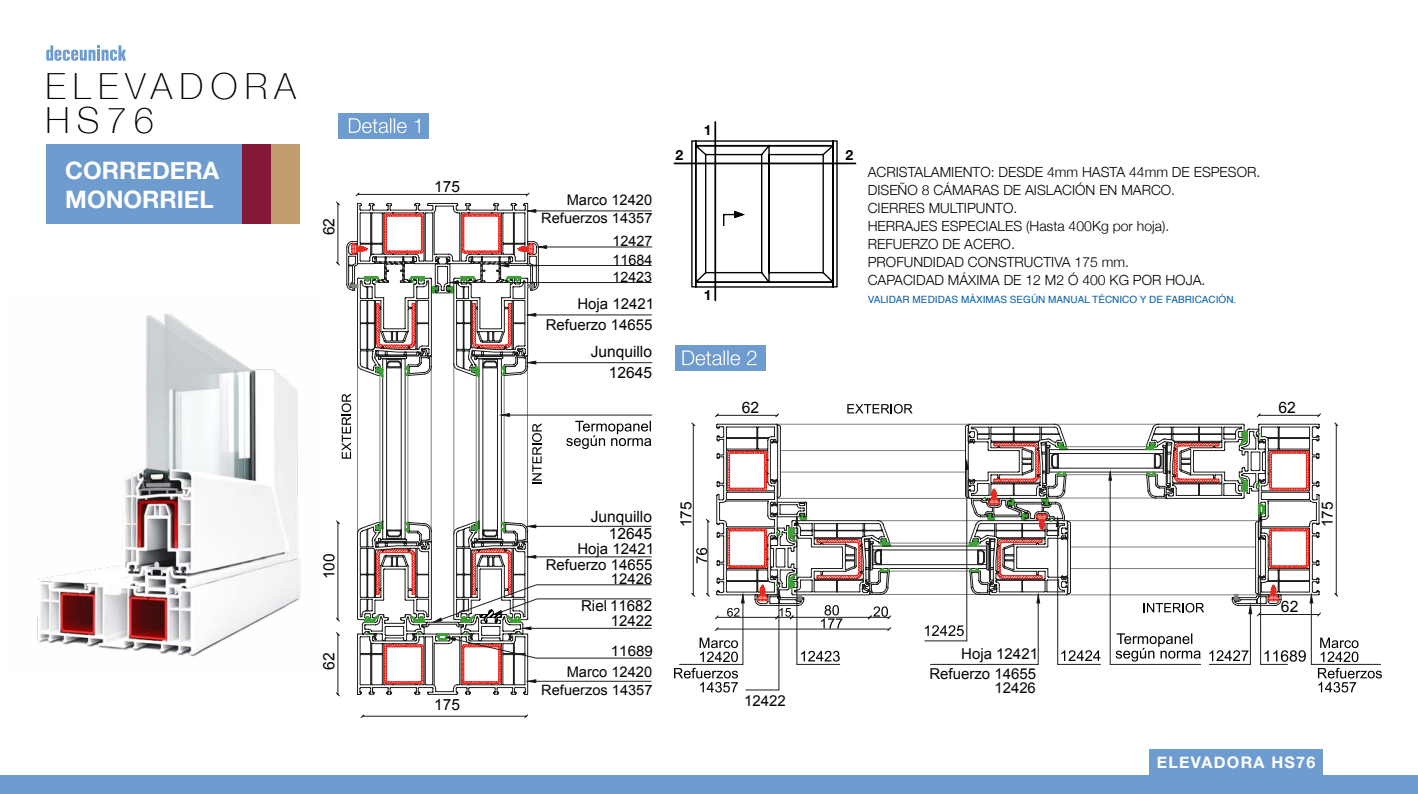
<style>
.page{position:relative;width:1418px;height:794px;background:#fff}
.page>*{position:absolute;margin:0;border:0;box-sizing:border-box;transform-origin:0 0}
.t1{font:100 36px/33.6px "Helvetica Neue";letter-spacing:.2em;color:#000}
.t2{font:700 24px/28.8px "Helvetica Neue";color:#fff}
.t3{font:700 16px "Helvetica Neue";letter-spacing:.08em;color:#fff}
.t4{font:15.6px "Arial";color:#020304}
.t5{font:15.4px "Arial";color:#020304}
.t6{font:15.2px "Arial";color:#020304}
.t7{font:15px/19.4px "Arial";color:#020304;text-align:right}
.t8{font:14.8px "Arial";color:#020304}
.t9{font:14.6px "Arial";color:#020304}
.t10{font:14.4px/18.4px "Arial";color:#020304}
.t11{font:14.4px "Arial";color:#020304;scale:1.05 1}
.t12{font:14.2px "Arial";color:#020304}
.t13{font:300 14px/18px "Helvetica Neue";color:#000}
.t14{font:700 14px "Helvetica Neue";color:#000}
.t15{font:10px "Helvetica";color:#005da9}
</style>
<div class="page">
<div style="left:0;top:776px;width:1417px;height:18px;background:#6e9ccf"></div>
<div style="left:1148px;top:748px;width:174px;height:33px;background:#6e9ccf"></div>
<svg style="left:46px;top:45px;width:80px;height:16px"></svg>
<div style="left:46px;top:144px;width:196px;height:80px;background:#6e9ccf"></div>
<div style="left:242px;top:144px;width:29px;height:80px;background:#841837"></div>
<div style="left:271px;top:144px;width:28px;height:80px;background:#c29e6e"></div>
<div style="left:675px;top:345px;width:90px;height:26px;background:#6e9ccf"></div>
<svg style="left:682px;top:350px;width:74px;height:15px"></svg>
<svg style="left:690px;top:140px;width:148px;height:148px"></svg>
<hr style="left:714px;top:122px;width:2px;height:178px;background:#000">
<hr style="left:674px;top:163px;width:181px;height:1px;background:#000">
<img style="left:37px;top:313px;width:264px;height:344px">
<div style="left:338px;top:113px;width:90px;height:26px;background:#6e9ccf"></div>
<svg style="left:349px;top:118px;width:71px;height:15px"></svg>
<svg style="left:360px;top:714px;width:168px;height:4px"></svg>
<svg style="left:674px;top:404px;width:707px;height:288px"></svg>
<svg style="left:336px;top:192px;width:316px;height:505px"></svg>
<h1 class="t1" style="left:45px;top:68px;width:252px">ELEVADORA<br>HS76</h1>
<h2 class="t2" style="left:65px;top:157px;width:155px">CORREDERA<br>MONORRIEL</h2>
<p class="t4" style="left:319px;top:235px;width:19px;rotate:-90deg">62</p>
<p class="t5" style="left:319px;top:579px;width:27px;rotate:-90deg">100</p>
<p class="t4" style="left:319px;top:670px;width:19px;rotate:-90deg">62</p>
<p class="t5" style="left:434px;top:177px;width:27px">175</p>
<p class="t5" style="left:434px;top:694px;width:27px">175</p>
<p class="t9" style="left:566px;top:191px;width:87px">Marco 12420</p>
<p class="t12" style="left:541px;top:209px;width:113px">Refuerzos 14357</p>
<p class="t10" style="left:612px;top:232px;width:42px">12427<br>11684</p>
<p class="t7" style="left:577px;top:294px;width:78px">Hoja 12421</p>
<p class="t12" style="left:612px;top:267px;width:41px">12423</p>
<p class="t7" style="left:545px;top:315px;width:108px">Refuerzo 14655</p>
<p class="t4" style="left:590px;top:341px;width:63px">Junquillo</p>
<p class="t4" style="left:609px;top:362px;width:45px">12645</p>
<p class="t14" style="left:704px;top:119px;width:9px">1</p>
<p class="t14" style="left:675px;top:144px;width:9px">2</p>
<p class="t14" style="left:845px;top:144px;width:9px">2</p>
<p class="t14" style="left:704px;top:284px;width:9px">1</p>
<p class="t13" style="left:867px;top:162px;width:394px">ACRISTALAMIENTO: DESDE 4mm HASTA 44mm DE ESPESOR.<br>DISEÑO 8 CÁMARAS DE AISLACIÓN EN MARCO.<br>CIERRES MULTIPUNTO.<br>HERRAJES ESPECIALES (Hasta 400Kg por hoja).<br>REFUERZO DE ACERO.<br>PROFUNDIDAD CONSTRUCTIVA 175 mm.<br>CAPACIDAD MÁXIMA DE 12 M2 Ó 400 KG POR HOJA.</p>
<p class="t15" style="left:867px;top:291px;width:370px">VALIDAR MEDIDAS MÁXIMAS SEGÚN MANUAL TÉCNICO Y DE FABRICACIÓN.</p>
<p class="t4" style="left:742px;top:397px;width:19px">62</p>
<p class="t4" style="left:1278px;top:397px;width:19px">62</p>
<p class="t4" style="left:590px;top:506px;width:63px">Junquillo</p>
<p class="t4" style="left:609px;top:523px;width:45px">12645</p>
<p class="t8" style="left:611px;top:569px;width:43px">12426</p>
<p class="t6" style="left:581px;top:595px;width:72px">Riel 11682</p>
<p class="t7" style="left:611px;top:611px;width:43px">12422</p>
<p class="t11" style="left:611px;top:641px;width:42px">11689</p>
<p class="t7" style="left:577px;top:539px;width:78px">Hoja 12421</p>
<p class="t7" style="left:545px;top:555px;width:108px">Refuerzo 14655</p>
<p class="t9" style="left:566px;top:662px;width:87px">Marco 12420</p>
<p class="t12" style="left:541px;top:680px;width:113px">Refuerzos 14357</p>
<p class="t5" style="left:676px;top:527px;width:27px;rotate:-90deg">175</p>
<p class="t5" style="left:1317px;top:527px;width:27px;rotate:-90deg">175</p>
<p class="t7" style="left:744px;top:691px;width:43px">12422</p>
<p class="t7" style="left:929px;top:644px;width:110px">Hoja 12421<br>Refuerzo 14655</p>
<p class="t8" style="left:994px;top:678px;width:43px">12426</p>
<p class="t4" style="left:1280px;top:597px;width:19px">62</p>
<p class="t3" style="left:1156px;top:750px;width:160px">ELEVADORA HS76</p>
</div>
